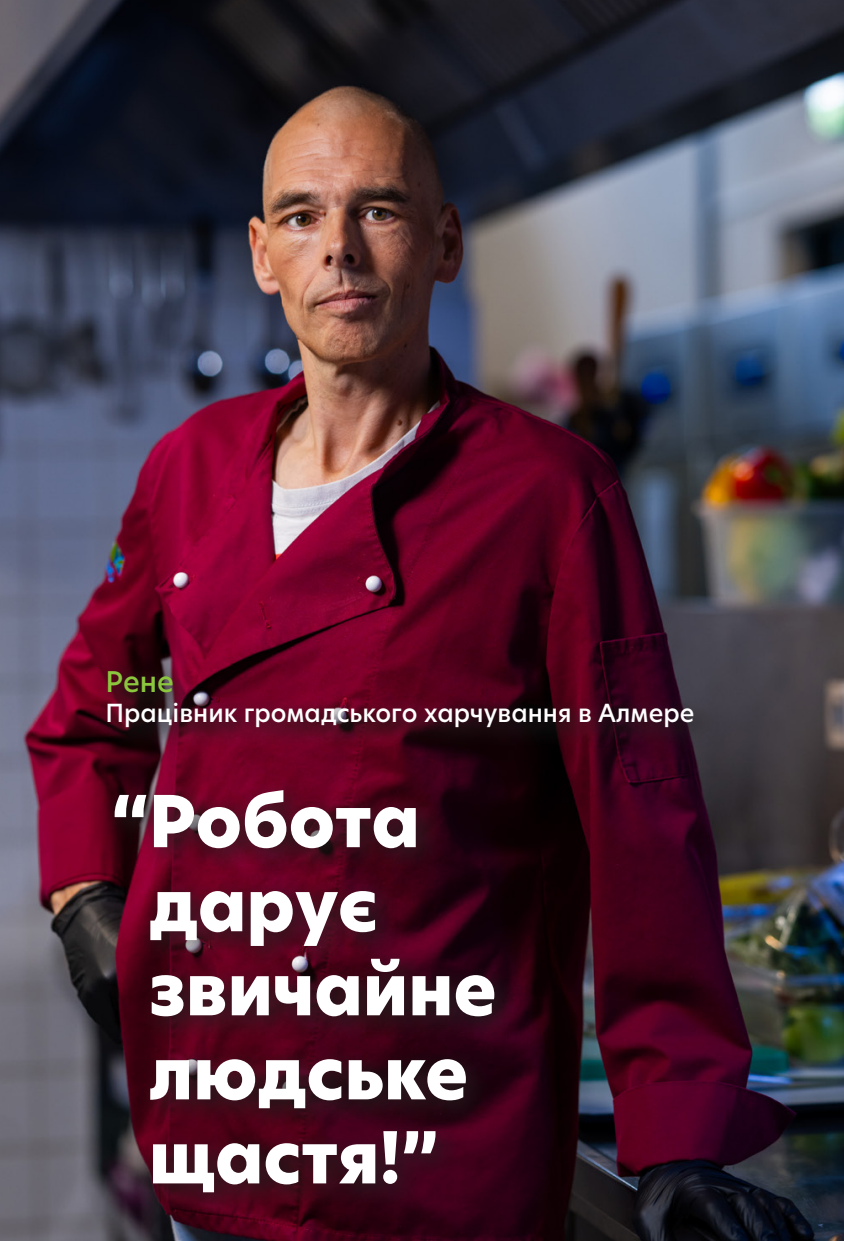
<style>
.page{position:relative;width:844px;height:1241px;background:#fff}
.page>*{position:absolute;margin:0;border:0;box-sizing:border-box;transform-origin:0 0}
.t1{font:800 70px/84px "New Hero";color:#fff}
.t2{font:500 28px "New Hero";color:#8bc63e}
.t3{font:500 24.5px "New Hero";color:#fff}
</style>
<div class="page">
<img style="left:0;top:0;width:843px;height:1240px">
<div style="left:102px;top:775px;width:419px;height:445px;background:#231f20;opacity:.75"></div>
<div style="left:94px;top:657px;width:626px;height:97px;background:#231f20;opacity:.75"></div>
<p class="t2" style="left:105px;top:663px;width:70px">Рене</p>
<p class="t3" style="left:105px;top:696px;width:590px">Працівник громадського харчування в Алмере</p>
<p class="t1" style="left:149px;top:779px;width:349px;text-indent:-38px">“Робота дарує звичайне людське щастя!”</p>
</div>
